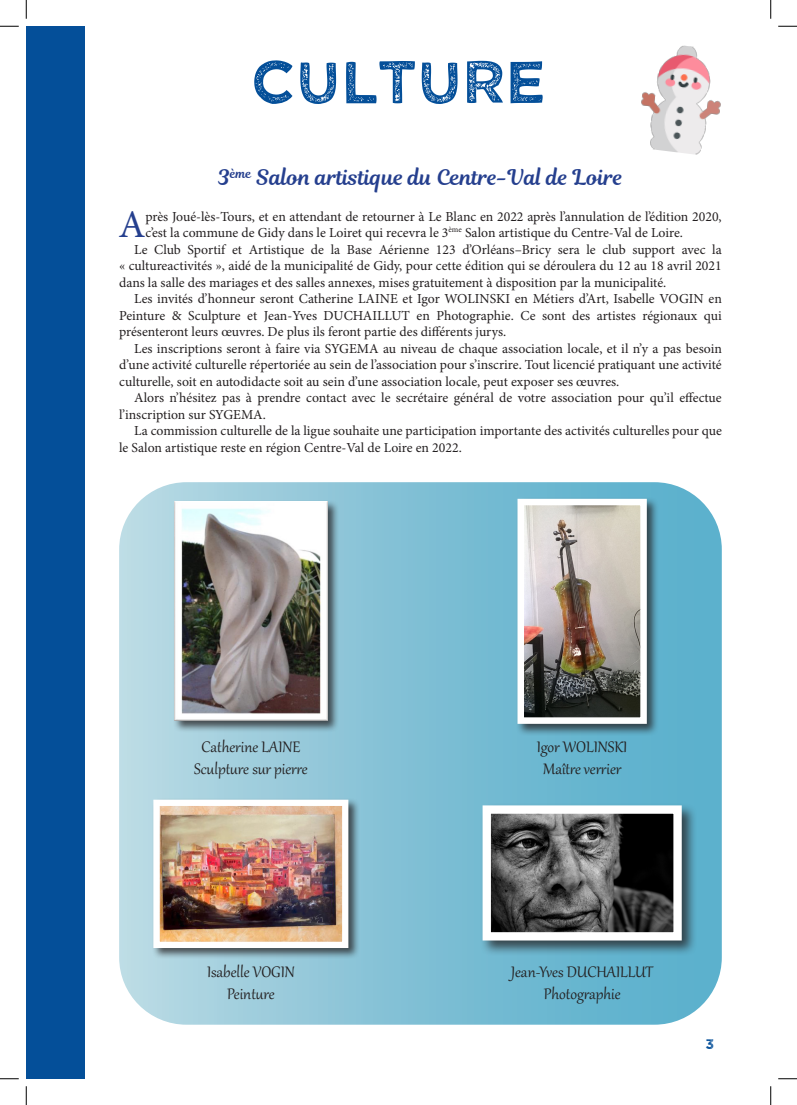
<style>
.page{position:relative;width:797px;height:1105px;background:#fff}
.page>*{position:absolute;margin:0;border:0;box-sizing:border-box;transform-origin:0 0}
.t1{font:60px "Wicked Grit";color:#044f99}
.Style_de_paragraphe{font:39.12px "Minion Pro";color:#253f8e}
.t2{font:21.25px "Magnolia Script";color:#253f8e}
.t3{font:18.75px "Gabriola";color:#231f20}
.Style_de_paragraphe-2{font:13.75px/16.5px "Minion Pro";color:#231f20}
.t4{font:13.75px "Wicked Grit";color:#044f99}
</style>
<div class="page">
<div style="left:26px;top:26px;width:59px;height:1053px;background:#044f99"></div>
<svg style="left:119px;top:482px;width:602px;height:543px;background:#85c2d6"></svg>
<div style="left:173px;top:500px;width:166px;height:233px;background:#231f20;opacity:.75"></div>
<img style="left:175px;top:502px;width:152px;height:219px">
<div style="left:151px;top:798px;width:209px;height:162px;background:#231f20;opacity:.75"></div>
<img style="left:160px;top:807px;width:181px;height:134px">
<div style="left:153px;top:800px;width:195px;height:148px;border:6px solid #fff"></div>
<div style="left:515px;top:497px;width:144px;height:239px;background:#231f20;opacity:.75"></div>
<img style="left:525px;top:507px;width:114px;height:209px">
<div style="left:517px;top:499px;width:130px;height:225px;border:7px solid #fff"></div>
<div style="left:480px;top:803px;width:217px;height:153px;background:#231f20;opacity:.75"></div>
<img style="left:491px;top:814px;width:181px;height:117px">
<div style="left:482px;top:805px;width:199px;height:135px;border:8px solid #fff"></div>
<img style="left:641px;top:45px;width:80px;height:110px">
<svg style="left:0;top:25px;width:19px;height:2px"></svg>
<svg style="left:778px;top:25px;width:19px;height:2px"></svg>
<svg style="left:0;top:1078px;width:19px;height:1px"></svg>
<svg style="left:778px;top:1078px;width:19px;height:1px"></svg>
<svg style="left:25px;top:0;width:2px;height:19px"></svg>
<svg style="left:25px;top:1086px;width:2px;height:19px"></svg>
<svg style="left:770px;top:0;width:1px;height:19px"></svg>
<svg style="left:770px;top:1086px;width:1px;height:19px"></svg>
<p class="t1" style="left:251px;top:43px;width:296px">CULTURE</p>
<p class="t2" style="left:218px;top:162px;width:407px">3<sup>ème</sup> Salon artistique du Centre-Val de Loire</p>
<p class="Style_de_paragraphe" style="left:118px;top:198px;width:29px">A</p>
<p class="Style_de_paragraphe-2" style="left:145px;top:208px;width:578px">près Joué-lès-Tours, et en attendant de retourner à Le Blanc en 2022 après l’annulation de l’édition 2020, c’est la commune de Gidy dans le Loiret qui recevra le 3<sup>ème</sup> Salon artistique du Centre-Val de Loire.</p>
<p class="Style_de_paragraphe-2" style="left:119px;top:241px;width:604px;text-align:justify;text-indent:15px">Le Club Sportif et Artistique de la Base Aérienne 123 d’Orléans–Bricy sera le club support avec la « cultureactivités », aidé de la municipalité de Gidy, pour cette édition qui se déroulera du 12 au 18 avril 2021 dans la salle des mariages et des salles annexes, mises gratuitement à disposition par la municipalité.</p>
<p class="Style_de_paragraphe-2" style="left:119px;top:290px;width:604px;text-align:justify;text-indent:15px">Les invités d’honneur seront Catherine LAINE et Igor WOLINSKI en Métiers d’Art, Isabelle VOGIN en Peinture &amp; Sculpture et Jean-Yves DUCHAILLUT en Photographie. Ce sont des artistes régionaux qui présenteront leurs œuvres. De plus ils feront partie des différents jurys.</p>
<p class="Style_de_paragraphe-2" style="left:119px;top:340px;width:604px;text-align:justify;text-indent:15px">Les inscriptions seront à faire via SYGEMA au niveau de chaque association locale, et il n’y a pas besoin d’une activité culturelle répertoriée au sein de l’association pour s’inscrire. Tout licencié pratiquant une activité culturelle, soit en autodidacte soit au sein d’une association locale, peut exposer ses œuvres.</p>
<p class="Style_de_paragraphe-2" style="left:119px;top:389px;width:604px;text-indent:15px">Alors n’hésitez pas à prendre contact avec le secrétaire général de votre association pour qu’il effectue l’inscription sur SYGEMA.</p>
<p class="Style_de_paragraphe-2" style="left:119px;top:422px;width:604px;text-indent:15px">La commission culturelle de la ligue souhaite une participation importante des activités culturelles pour que le Salon artistique reste en région Centre-Val de Loire en 2022.</p>
<p class="t3" style="left:201px;top:734px;width:100px">Catherine LAINE</p>
<p class="t3" style="left:194px;top:757px;width:115px">Sculpture sur pierre</p>
<p class="t3" style="left:207px;top:959px;width:89px">Isabelle VOGIN</p>
<p class="t3" style="left:227px;top:982px;width:49px">Peinture</p>
<p class="t3" style="left:537px;top:734px;width:92px">Igor WOLINSKI</p>
<p class="t3" style="left:543px;top:757px;width:80px">Maître verrier</p>
<p class="t3" style="left:511px;top:959px;width:144px">Jean-Yves DUCHAILLUT</p>
<p class="t3" style="left:543px;top:982px;width:78px">Photographie</p>
<p class="t4" style="left:705px;top:1036px;width:10px">3</p>
</div>
